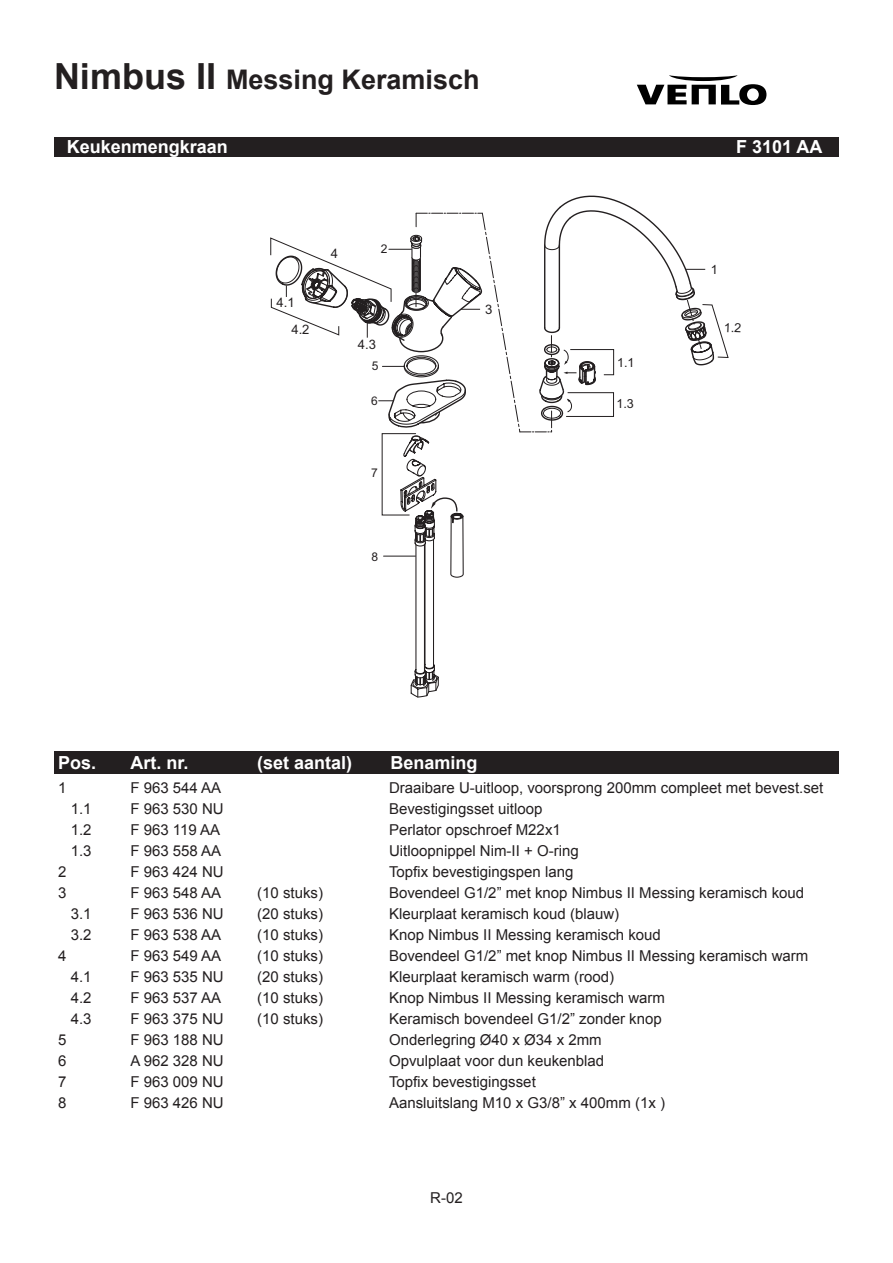
<style>
.page{position:relative;width:893px;height:1263px;background:#fff}
.page>*{position:absolute;margin:0;border:0;box-sizing:border-box;transform-origin:0 0}
.t1{font:700 27px "Arial";color:#231f20}
.t2{font:700 18px "Arial";color:#fff}
.t3{font:15px/21px "Arial";color:#231f20}
.t4{font:13.2px "Arial";color:#231f20}
.t5{font:13.05px/26.7px "Arial";color:#231f20}
.t6{font:12.75px "Arial";color:#231f20}
.t7{font:12.6px "Arial";color:#231f20}
.t8{font:12px "Arial";color:#231f20}
.s1{font-size:36px}
</style>
<div class="page">
<svg style="left:637px;top:75px;width:129px;height:30px"></svg>
<div style="left:54px;top:137px;width:512px;height:20px;background:#231f20"></div>
<div style="left:566px;top:137px;width:273px;height:20px;background:#231f20"></div>
<div style="left:54px;top:751px;width:72px;height:23px;background:#231f20"></div>
<div style="left:386px;top:751px;width:453px;height:23px;background:#231f20"></div>
<div style="left:253px;top:751px;width:133px;height:23px;background:#231f20"></div>
<div style="left:126px;top:751px;width:128px;height:23px;background:#231f20"></div>
<svg style="left:270px;top:196px;width:459px;height:502px"></svg>
<h1 class="t1" style="left:54px;top:62px;width:427px"><span class="s1">Nimbus II</span> Messing Keramisch</h1>
<p class="t2" style="left:67px;top:135px;width:163px">Keukenmengkraan</p>
<p class="t2" style="left:736px;top:135px;width:88px">F 3101 AA</p>
<p class="t5" style="left:291px;top:289px;width:20px;text-indent:-15px">4.1<br>4.2</p>
<p class="t5" style="left:331px;top:241px;width:9px">4</p>
<p class="t8" style="left:381px;top:241px;width:8px">2</p>
<p class="t5" style="left:358px;top:331px;width:20px">4.3</p>
<p class="t8" style="left:372px;top:358px;width:8px">5</p>
<p class="t8" style="left:371px;top:393px;width:8px">6</p>
<p class="t8" style="left:371px;top:465px;width:8px">7</p>
<p class="t8" style="left:371px;top:548px;width:8px">8</p>
<p class="t4" style="left:485px;top:301px;width:9px">3</p>
<p class="t2" style="left:58px;top:751px;width:40px">Pos.</p>
<p class="t2" style="left:130px;top:751px;width:60px">Art. nr.</p>
<p class="t2" style="left:257px;top:751px;width:97px">(set aantal)</p>
<p class="t2" style="left:390px;top:751px;width:89px">Benaming</p>
<p class="t7" style="left:617px;top:354px;width:19px">1.1</p>
<p class="t7" style="left:616px;top:395px;width:19px">1.3</p>
<p class="t6" style="left:711px;top:261px;width:9px">1</p>
<p class="t3" style="left:58px;top:778px;width:10px">1</p>
<p class="t3" style="left:71px;top:799px;width:22px;text-align:justify">1.1<br>1.2<br>1.3</p>
<p class="t3" style="left:58px;top:862px;width:10px">2<br>3</p>
<p class="t3" style="left:71px;top:904px;width:22px">3.1<br>3.2</p>
<p class="t3" style="left:58px;top:946px;width:10px">4</p>
<p class="t3" style="left:71px;top:967px;width:22px;text-align:justify">4.1<br>4.2<br>4.3</p>
<p class="t3" style="left:58px;top:1030px;width:10px;text-align:justify">5<br>6<br>7<br>8</p>
<p class="t3" style="left:130px;top:778px;width:95px">F 963 544 AA<br>F 963 530 NU<br>F 963 119 AA<br>F 963 558 AA<br>F 963 424 NU<br>F 963 548 AA<br>F 963 536 NU<br>F 963 538 AA<br>F 963 549 AA<br>F 963 535 NU<br>F 963 537 AA<br>F 963 375 NU<br>F 963 188 NU<br>A 962 328 NU<br>F 963 009 NU<br>F 963 426 NU</p>
<p class="t3" style="left:257px;top:883px;width:67px;text-align:justify">(10 stuks) (20 stuks) (10 stuks) (10 stuks) (20 stuks) (10 stuks) (10 stuks)</p>
<p class="t3" style="left:389px;top:778px;width:436px">Draaibare U-uitloop, voorsprong 200mm compleet met bevest.set Bevestigingsset uitloop<br>Perlator opschroef M22x1<br>Uitloopnippel Nim-II + O-ring<br>Topfix bevestigingspen lang<br>Bovendeel G1/2” met knop Nimbus II Messing keramisch koud Kleurplaat keramisch koud (blauw)<br>Knop Nimbus II Messing keramisch koud<br>Bovendeel G1/2” met knop Nimbus II Messing keramisch warm Kleurplaat keramisch warm (rood)<br>Knop Nimbus II Messing keramisch warm<br>Keramisch bovendeel G1/2” zonder knop<br>Onderlegring Ø40 x Ø34 x 2mm<br>Opvulplaat voor dun keukenblad<br>Topfix bevestigingsset<br>Aansluitslang M10 x G3/8” x 400mm (1x )</p>
<p class="t3" style="left:430px;top:1187px;width:34px">R-02</p>
</div>
